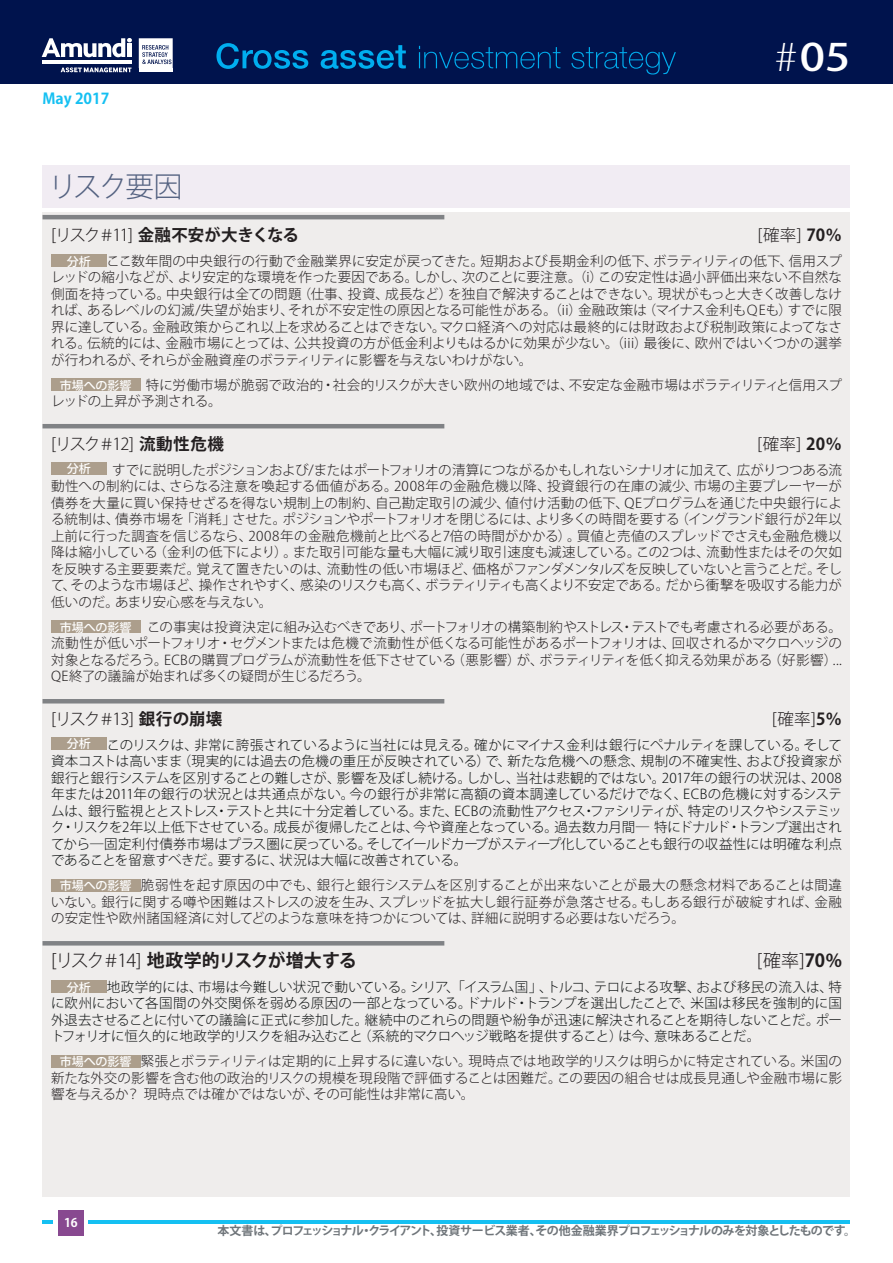
<style>
.page{position:relative;width:893px;height:1263px;background:#fff}
.page>*{position:absolute;margin:0;border:0;box-sizing:border-box;transform-origin:0 0}
.t1{font:500 37.35px "Koz Go Pro";color:#fff;scale:1.2 1}
.t2{font:300 28.5px "Koz Go Pro";letter-spacing:-.085em;color:#546281}
.t3{font:700 18px "Koz Go Pro";letter-spacing:-.01em;color:#231f20}
.t4{font:300 18px "Koz Go Pro";color:#231f20}
.t5{font:300 16.5px "Koz Go Pro";letter-spacing:-.065em;color:#231f20}
.t6{font:700 16.5px "Koz Go Pro";color:#231f20}
.t7{font:700 15px "Koz Go Pro";color:#15c0f2}
.t8{font:300 13.5px/16.5px "Koz Go Pro";letter-spacing:-.005em;color:#231f20;text-align:justify}
.t9{font:300 13.5px/16.5px "Koz Go Pro";letter-spacing:-.01em;color:#0e1212;text-align:justify}
.t10{font:700 12px "Koz Go Pro";letter-spacing:-.07em;color:#6f757a}
.t11{font:700 12px "Koz Go Pro";color:#fff}
.t12{font:500 12px "Koz Go Pro";color:#fff}
.s1{font-weight:200;font-size:37.8px}
.s2{font-weight:300}
.s3{font-weight:700}
.s4{font-weight:500;font-size:12px;color:#fff}
</style>
<div class="page">
<hr style="left:43px;top:1220px;width:807px;height:4px;background:#15c0f2">
<div style="left:54px;top:1206px;width:34px;height:34px;background:#fff"></div>
<div style="left:58px;top:1210px;width:26px;height:25px;background:#884990"></div>
<div style="left:0;top:0;width:893px;height:84px;background:#00134d"></div>
<svg style="left:216px;top:43px;width:460px;height:32px"></svg>
<hr style="left:42px;top:61px;width:90px;height:3px;background:#fff">
<svg style="left:42px;top:38px;width:90px;height:19px"></svg>
<div style="left:127px;top:43px;width:5px;height:14px;background:#fff"></div>
<svg style="left:61px;top:67px;width:71px;height:6px"></svg>
<hr style="left:139px;top:69px;width:34px;height:3px;background:#fff">
<svg style="left:139px;top:38px;width:34px;height:30px"></svg>
<div style="left:43px;top:213px;width:807px;height:984px;background:#efedec"></div>
<hr style="left:43px;top:215px;width:401px;height:4px;background:#808285">
<hr style="left:43px;top:424px;width:401px;height:4px;background:#808285">
<hr style="left:43px;top:699px;width:401px;height:4px;background:#808285">
<hr style="left:43px;top:941px;width:401px;height:4px;background:#808285">
<div style="left:51px;top:254px;width:55px;height:13px;background:#ac9e8c"></div>
<div style="left:51px;top:378px;width:89px;height:13px;background:#ac9e8c"></div>
<div style="left:51px;top:462px;width:55px;height:13px;background:#ac9e8c"></div>
<div style="left:51px;top:620px;width:89px;height:13px;background:#ac9e8c"></div>
<div style="left:51px;top:737px;width:55px;height:13px;background:#ac9e8c"></div>
<div style="left:51px;top:879px;width:89px;height:13px;background:#ac9e8c"></div>
<div style="left:51px;top:980px;width:55px;height:13px;background:#ac9e8c"></div>
<div style="left:51px;top:1055px;width:89px;height:13px;background:#ac9e8c"></div>
<div style="left:43px;top:165px;width:807px;height:42px;background:#f1ecf3"></div>
<p class="t7" style="left:43px;top:88px;width:68px">May 2017</p>
<h2 class="t2" style="left:48px;top:168px;width:135px">リスク要因</h2>
<h1 class="t1" style="left:775px;top:33px;width:65px"><span class="s1">#</span>05</h1>
<p class="t6" style="left:51px;top:224px;width:250px"><span class="s2">[リスク＃11]</span> 金融不安が大きくなる</p>
<p class="t5" style="left:757px;top:224px;width:86px">[確率] <span class="s3">70％</span></p>
<p class="t8" style="left:51px;top:253px;width:792px;text-indent:16px"><span class="s4">分析</span> ここ数年間の中央銀行の行動で金融業界に安定が戻ってきた。短期および長期金利の低下、ボラティリティの低下、信用スプレッドの縮小などが、より安定的な環境を作った要因である。しかし、次のことに要注意。（i）この安定性は過小評価出来ない不自然な側面を持っている。中央銀行は全ての問題（仕事、投資、成長など）を独自で解決することはできない。現状がもっと大きく改善しなければ、あるレベルの幻滅/失望が始まり、それが不安定性の原因となる可能性がある。（ii）金融政策は（マイナス金利もＱEも）すでに限界に達している。金融政策からこれ以上を求めることはできない。マクロ経済への対応は最終的には財政および税制政策によってなされる。伝統的には、金融市場にとっては、公共投資の方が低金利よりもはるかに効果が少ない。（iii）最後に、欧州ではいくつかの選挙が行われるが、それらが金融資産のボラティリティに影響を与えないわけがない。</p>
<p class="t8" style="left:51px;top:377px;width:792px;text-indent:9px"><span class="s4">市場への影響</span> 特に労働市場が脆弱で政治的・社会的リスクが大きい欧州の地域では、不安定な金融市場はボラティリティと信用スプレッドの上昇が予測される。</p>
<p class="t5" style="left:51px;top:433px;width:174px">[リスク＃12] <span class="s3">流動性危機</span></p>
<p class="t5" style="left:757px;top:433px;width:86px">[確率] <span class="s3">20％</span></p>
<p class="t12" style="left:67px;top:461px;width:25px">分析</p>
<p class="t8" style="left:51px;top:462px;width:792px;text-indent:61px">すでに説明したポジションおよび/またはポートフォリオの清算につながるかもしれないシナリオに加えて、広がりつつある流動性への制約には、さらなる注意を喚起する価値がある。2008年の金融危機以降、投資銀行の在庫の減少、市場の主要プレーヤーが債券を大量に買い保持せざるを得ない規制上の制約、自己勘定取引の減少、値付け活動の低下、QEプログラムを通じた中央銀行による統制は、債券市場を「消耗」させた。ポジションやポートフォリオを閉じるには、より多くの時間を要する（イングランド銀行が2年以上前に行った調査を信じるなら、2008年の金融危機前と比べると7倍の時間がかかる）。買値と売値のスプレッドでさえも金融危機以降は縮小している（金利の低下により）。また取引可能な量も大幅に減り取引速度も減速している。この2つは、流動性またはその欠如を反映する主要要素だ。覚えて置きたいのは、流動性の低い市場ほど、価格がファンダメンタルズを反映していないと言うことだ。そして、そのような市場ほど、操作されやすく、感染のリスクも高く、ボラティリティも高くより不安定である。だから衝撃を吸収する能力が低いのだ。あまり安心感を与えない。</p>
<p class="t8" style="left:51px;top:619px;width:792px;text-indent:9px"><span class="s4">市場への影響</span> この事実は投資決定に組み込むべきであり、ポートフォリオの構築制約やストレス・テストでも考慮される必要がある。流動性が低いポートフォリオ・セグメントまたは危機で流動性が低くなる可能性があるポートフォリオは、回収されるかマクロヘッジの対象となるだろう。ECBの購買プログラムが流動性を低下させている（悪影響）が、ボラティリティを低く抑える効果がある（好影響）...<br>QE終了の議論が始まれば多くの疑問が生じるだろう。</p>
<p class="t5" style="left:51px;top:708px;width:173px">[リスク＃13] <span class="s3">銀行の崩壊</span></p>
<p class="t5" style="left:772px;top:708px;width:71px">[確率]<span class="s3">5％</span></p>
<p class="t9" style="left:51px;top:737px;width:792px;text-indent:16px"><span class="s4">分析</span> このリスクは、非常に誇張されているように当社には見える。確かにマイナス金利は銀行にペナルティを課している。そして資本コストは高いまま（現実的には過去の危機の重圧が反映されている）で、新たな危機への懸念、規制の不確実性、および投資家が銀行と銀行システムを区別することの難しさが、影響を及ぼし続ける。しかし、当社は悲観的ではない。2017年の銀行の状況は、2008年または2011年の銀行の状況とは共通点がない。今の銀行が非常に高額の資本調達しているだけでなく、ECBの危機に対するシステムは、銀行監視ととストレス・テストと共に十分定着している。また、ECBの流動性アクセス・ファシリティが、特定のリスクやシステミック・リスクを2年以上低下させている。成長が復帰したことは、今や資産となっている。過去数カ月間― 特にドナルド・トランプ選出されてから―固定利付債券市場はプラス圏に戻っている。そしてイールドカーブがスティープ化していることも銀行の収益性には明確な利点であることを留意すべきだ。要するに、状況は大幅に改善されている。</p>
<p class="t8" style="left:51px;top:877px;width:792px;text-indent:9px"><span class="s4">市場への影響</span> 脆弱性を起す原因の中でも、銀行と銀行システムを区別することが出来ないことが最大の懸念材料であることは間違いない。銀行に関する噂や困難はストレスの波を生み、スプレッドを拡大し銀行証券が急落させる。もしある銀行が破綻すれば、金融の安定性や欧州諸国経済に対してどのような意味を持つかについては、詳細に説明する必要はないだろう。</p>
<h3 class="t3" style="left:51px;top:949px;width:307px"><span class="s2">[リスク＃14]</span> 地政学的リスクが増大する</h3>
<h3 class="t4" style="left:757px;top:948px;width:86px">[確率]<span class="s3">70%</span></h3>
<p class="t9" style="left:51px;top:979px;width:792px;text-indent:16px"><span class="s4">分析</span> 地政学的には、市場は今難しい状況で動いている。シリア、「イスラム国」、トルコ、テロによる攻撃、および移民の流入は、特に欧州において各国間の外交関係を弱める原因の一部となっている。ドナルド・トランプを選出したことで、米国は移民を強制的に国外退去させることに付いての議論に正式に参加した。継続中のこれらの問題や紛争が迅速に解決されることを期待しないことだ。ポートフォリオに恒久的に地政学的リスクを組み込むこと（系統的マクロヘッジ戦略を提供すること）は今、意味あることだ。</p>
<p class="t8" style="left:51px;top:1053px;width:792px;text-indent:9px"><span class="s4">市場への影響</span> 緊張とボラティリティは定期的に上昇するに違いない。現時点では地政学的リスクは明らかに特定されている。米国の新たな外交の影響を含む他の政治的リスクの規模を現段階で評価することは困難だ。この要因の組合せは成長見通しや金融市場に影響を与えるか？現時点では確かではないが、その可能性は非常に高い。</p>
<p class="t11" style="left:64px;top:1215px;width:15px">16</p>
<p class="t10" style="left:218px;top:1223px;width:640px">本文書は、プロフェッショナル・クライアント、投資サービス業者、その他金融業界プロフェッショナルのみを対象としたものです。</p>
</div>
